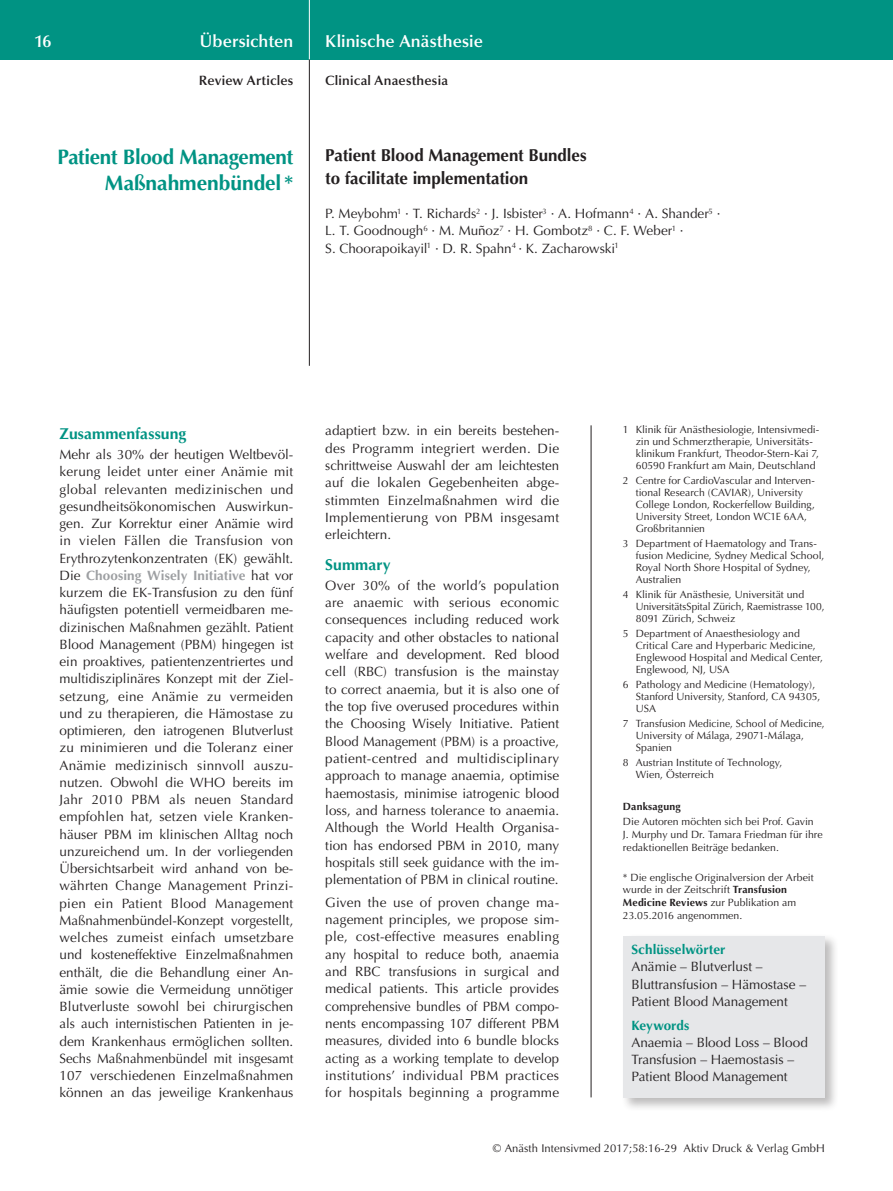
<style>
.page{position:relative;width:893px;height:1191px;background:#fff}
.page>*{position:absolute;margin:0;border:0;box-sizing:border-box;transform-origin:0 0}
.t1{font:700 21px/25.5px "Optima";letter-spacing:-.01em;color:#009383;text-align:right}
.t2{font:700 17.25px/22.5px "Optima";letter-spacing:-.005em;color:#231f20}
.t3{font:600 17.25px "Optima";letter-spacing:.005em;color:#fff}
.t4{font:700 15.75px "Optima";letter-spacing:.005em;color:#009383}
.t5{font:13.5px/17.2px "Optima";color:#231f20;text-align:justify}
.t6{font:600 13.5px "Optima";letter-spacing:.015em;color:#231f20}
.t7{font:700 13.5px "Optima";letter-spacing:.005em;color:#009383}
.t8{font:11.25px "Optima";letter-spacing:.005em;color:#231f20}
.t9{font:10.5px/12px "Optima";color:#231f20}
.t10{font:700 10.5px "Optima";letter-spacing:.02em;color:#231f20}
.s1{font-weight:700;color:#9d9fa2}
.s2{font-weight:700}
</style>
<div class="page">
<div style="left:0;top:0;width:893px;height:60px;background:#009383"></div>
<hr style="left:309px;top:0;width:1px;height:60px;background:#fff">
<hr style="left:309px;top:60px;width:1px;height:306px;background:#231f20">
<hr style="left:591px;top:425px;width:1px;height:672px;background:#231f20">
<div style="left:621px;top:933px;width:218px;height:178px;background:#231f20;opacity:.3"></div>
<div style="left:623px;top:935px;width:202px;height:162px;background:#e6e7e9"></div>
<p class="t3" style="left:34px;top:31px;width:19px">16</p>
<p class="t3" style="left:200px;top:31px;width:95px">Übersichten</p>
<p class="t3" style="left:325px;top:31px;width:159px">Klinische Anästhesie</p>
<p class="t6" style="left:199px;top:73px;width:96px">Review Articles</p>
<p class="t6" style="left:325px;top:73px;width:124px">Clinical Anaesthesia</p>
<h1 class="t1" style="left:57px;top:145px;width:238px">Patient Blood Management<br>Maßnahmenbündel *</h1>
<p class="t2" style="left:325px;top:145px;width:263px">Patient Blood Management Bundles to facilitate implementation</p>
<p class="t5" style="left:325px;top:205px;width:397px;text-align:left">P. Meybohm<sup>1</sup> · T. Richards<sup>2</sup> · J. Isbister<sup>3</sup> · A. Hofmann<sup>4</sup> · A. Shander<sup>5</sup> ·<br>L. T. Goodnough<sup>6</sup> · M. Muñoz<sup>7</sup> · H. Gombotz<sup>8</sup> · C. F. Weber<sup>1</sup> ·<br>S. Choorapoikayil<sup>1</sup> · D. R. Spahn<sup>4</sup> · K. Zacharowski<sup>1</sup></p>
<p class="t4" style="left:60px;top:424px;width:128px">Zusammenfassung</p>
<p class="t5" style="left:60px;top:446px;width:235px">Mehr als 30% der heutigen Weltbevöl&shy;kerung leidet unter einer Anämie mit global relevanten medizinischen und gesundheitsökonomischen Auswirkun&shy;gen. Zur Korrektur einer Anämie wird in vielen Fällen die Transfusion von Erythrozytenkonzentraten (EK) gewählt.<br>Die <span class="s1">Choosing Wisely Initiative</span> hat vor kurzem die EK-Transfusion zu den fünf häufigsten potentiell vermeidbaren me&shy;dizinischen Maßnahmen gezählt. Patient Blood Management (PBM) hingegen ist ein proaktives, patientenzentriertes und multidisziplinäres Konzept mit der Ziel&shy;setzung, eine Anämie zu vermeiden und zu therapieren, die Hämostase zu optimieren, den iatrogenen Blutverlust zu minimieren und die Toleranz einer Anämie medizinisch sinnvoll auszu&shy;nutzen. Obwohl die WHO bereits im Jahr 2010 PBM als neuen Standard empfohlen hat, setzen viele Kranken&shy;häuser PBM im klinischen Alltag noch unzureichend um. In der vorliegenden Übersichtsarbeit wird anhand von be&shy;währten Change Management Prinzi&shy;pien ein Patient Blood Management Maßnahmenbündel-Konzept vorgestellt, welches zumeist einfach umsetzbare und kosteneffektive Einzelmaßnahmen enthält, die die Behandlung einer An&shy;ämie sowie die Vermeidung unnötiger Blutverluste sowohl bei chirurgischen als auch internistischen Patienten in je&shy;dem Krankenhaus ermöglichen sollten.<br>Sechs Maßnahmenbündel mit insgesamt 107 verschiedenen Einzelmaßnahmen können an das jeweilige Krankenhaus</p>
<p class="t5" style="left:325px;top:422px;width:235px">adaptiert bzw. in ein bereits bestehen&shy;des Programm integriert werden. Die schrittweise Auswahl der am leichtesten auf die lokalen Gegebenheiten abge&shy;stimmten Einzelmaßnahmen wird die Implementierung von PBM insgesamt erleichtern.</p>
<p class="t4" style="left:325px;top:555px;width:67px">Summary</p>
<p class="t5" style="left:325px;top:577px;width:235px">Over 30% of the world’s population are anaemic with serious economic consequences including reduced work capacity and other obstacles to national welfare and development. Red blood cell (RBC) transfusion is the mainstay to correct anaemia, but it is also one of the top five overused procedures within the Choosing Wisely Initiative. Patient Blood Management (PBM) is a proactive, patient-centred and multidisciplinary approach to manage anaemia, optimise haemostasis, minimise iatrogenic blood loss, and harness tolerance to anaemia.<br>Although the World Health Organisa&shy;tion has endorsed PBM in 2010, many hospitals still seek guidance with the im&shy;plementation of PBM in clinical routine.</p>
<p class="t5" style="left:325px;top:893px;width:235px">Given the use of proven change ma&shy;nagement principles, we propose sim&shy;ple, cost-effective measures enabling any hospital to reduce both, anaemia and RBC transfusions in surgical and medical patients. This article provides comprehensive bundles of PBM compo&shy;nents encompassing 107 different PBM measures, divided into 6 bundle blocks acting as a working template to develop institutions’ individual PBM practices for hospitals beginning a programme</p>
<p class="t9" style="left:636px;top:423px;width:185px;text-indent:-13px">1 Klinik für Anästhesiologie, Intensivmedi&shy;zin und Schmerztherapie, Universitäts&shy;klinikum Frankfurt, Theodor-Stern-Kai 7, 60590 Frankfurt am Main, Deutschland</p>
<p class="t9" style="left:636px;top:474px;width:181px;text-indent:-13px">2 Centre for CardioVascular and Interven&shy;tional Research (CAVIAR), University College London, Rockerfellow Building, University Street, London WC1E 6AA, Großbritannien</p>
<p class="t9" style="left:636px;top:537px;width:190px;text-indent:-13px">3 Department of Haematology and Trans&shy;fusion Medicine, Sydney Medical School,<br>Royal North Shore Hospital of Sydney,<br>Australien</p>
<p class="t9" style="left:636px;top:588px;width:190px;text-indent:-13px">4 Klinik für Anästhesie, Universität und<br>UniversitätsSpital Zürich, Raemistrasse 100,<br>8091 Zürich, Schweiz</p>
<p class="t9" style="left:636px;top:627px;width:189px;text-indent:-13px">5 Department of Anaesthesiology and Critical Care and Hyperbaric Medicine, Englewood Hospital and Medical Center, Englewood, NJ, USA</p>
<p class="t9" style="left:636px;top:678px;width:186px;text-indent:-13px">6 Pathology and Medicine (Hematology),<br>Stanford University, Stanford, CA 94305,<br>USA</p>
<p class="t9" style="left:636px;top:717px;width:190px;text-indent:-13px">7 Transfusion Medicine, School of Medicine,<br>University of Málaga, 29071-Málaga,<br>Spanien</p>
<p class="t9" style="left:636px;top:756px;width:148px;text-indent:-13px">8 Austrian Institute of Technology,<br>Wien, Österreich</p>
<p class="t10" style="left:623px;top:800px;width:59px">Danksagung</p>
<p class="t9" style="left:623px;top:815px;width:201px;line-height:12.8px">Die Autoren möchten sich bei Prof. Gavin<br>J. Murphy und Dr. Tamara Friedman für ihre redaktionellen Beiträge bedanken.</p>
<p class="t9" style="left:623px;top:870px;width:192px;line-height:12.8px">* Die englische Originalversion der Arbeit wurde in der Zeitschrift <span class="s2">Transfusion Medicine Reviews</span> zur Publikation am 23.05.2016 angenommen.</p>
<p class="t7" style="left:631px;top:941px;width:96px">Schlüsselwörter</p>
<p class="t5" style="left:631px;top:958px;width:176px;text-align:left">Anämie – Blutverlust –<br>Bluttransfusion – Hämostase –<br>Patient Blood Management</p>
<p class="t7" style="left:631px;top:1017px;width:60px">Keywords</p>
<p class="t5" style="left:631px;top:1033px;width:178px;text-align:left">Anaemia – Blood Loss – Blood<br>Transfusion – Haemostasis –<br>Patient Blood Management</p>
<p class="t8" style="left:493px;top:1142px;width:333px">© Anästh Intensivmed 2017;58:16-29 Aktiv Druck &amp; Verlag GmbH</p>
</div>
